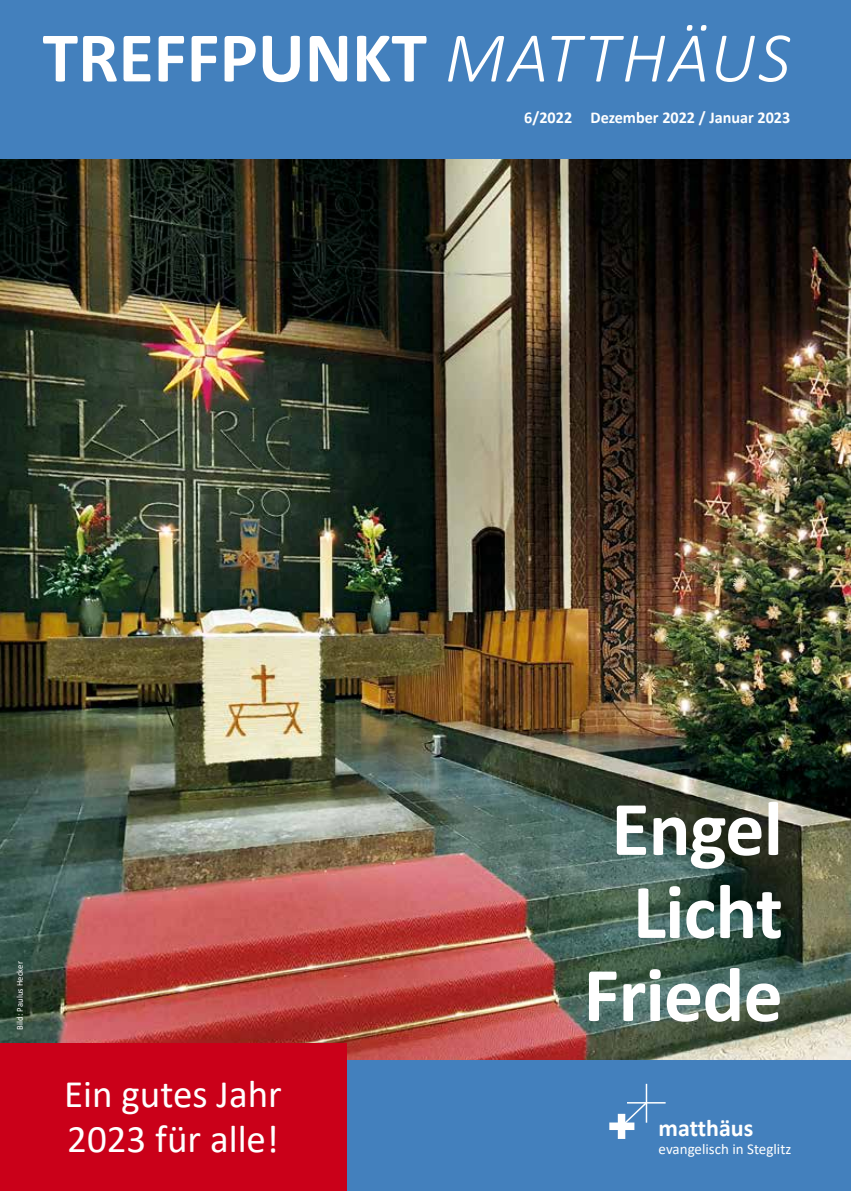
<style>
.page{position:relative;width:851px;height:1191px;background:#fff}
.page>*{position:absolute;margin:0;border:0;box-sizing:border-box;transform-origin:0 0}
.t1{font:700 78px/82.9px "Calibri";letter-spacing:-.01em;color:#fff;text-align:right}
.t2{font:700 71.85px "Calibri";color:#fff}
.t3{font:39px/45px "Calibri";color:#fff}
.t4{font:700 24px "Calibri";color:#fff}
.t5{font:700 16.5px "Calibri";color:#fff}
.t6{font:15px "Calibri";color:#fff}
.t7{font:9px "Calibri";letter-spacing:.02em;color:#fff;scale:.95 1}
.s1{font-weight:300;font-style:italic}
</style>
<div class="page">
<img style="left:0;top:159px;width:850px;height:901px">
<div style="left:0;top:0;width:850px;height:159px;background:#4380bd"></div>
<div style="left:0;top:1060px;width:850px;height:131px;background:#4380bd"></div>
<svg style="left:625px;top:1100px;width:23px;height:25px"></svg>
<hr style="left:645px;top:1083px;width:2px;height:39px;background:#fff">
<hr style="left:627px;top:1102px;width:38px;height:1px;background:#fff">
<div style="left:617px;top:1113px;width:8px;height:26px;background:#fff"></div>
<div style="left:609px;top:1122px;width:25px;height:8px;background:#fff"></div>
<div style="left:0;top:1043px;width:346px;height:148px;background:#ca0019"></div>
<h2 class="t2" style="left:43px;top:7px;width:749px">TREFFPUNKT <span class="s1">MATTHÄUS</span></h2>
<p class="t5" style="left:524px;top:105px;width:267px">6/2022 Dezember 2022 / Januar 2023</p>
<p class="t7" style="left:13px;top:1029px;width:74px;rotate:-90deg">Bild: Paulus Hecker</p>
<h3 class="t3" style="left:64px;top:1070px;width:219px">Ein gutes Jahr<br>2023 für alle!</h3>
<h1 class="t1" style="left:583px;top:786px;width:201px">Engel<br>Licht<br>Friede</h1>
<h3 class="t4" style="left:658px;top:1111px;width:96px">matthäus</h3>
<p class="t6" style="left:658px;top:1138px;width:134px">evangelisch in Steglitz</p>
</div>
